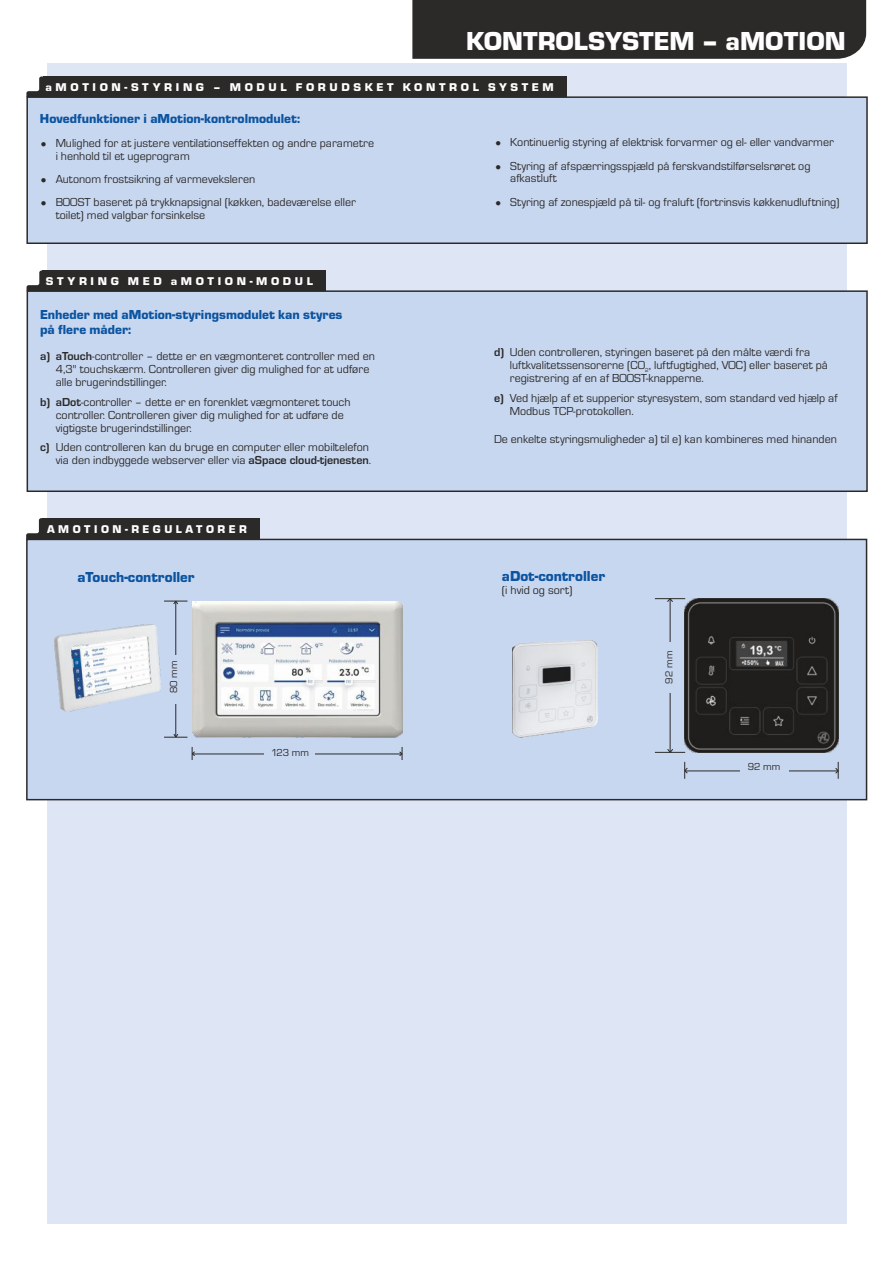
<style>
.page{position:relative;width:893px;height:1263px;background:#fff}
.page>*{position:absolute;margin:0;border:0;box-sizing:border-box;transform-origin:0 0}
.t1{font:27px "Eurostile TEE Blac";color:#fefefe}
.t2{font:15px "Eurostile TEE Blac";color:#0c54a0}
.t3{font:13.5px/14.9px "Eurostile TEE Blac";color:#0c54a0}
.t4{font:12px/12.9px "Eurostile TEE";color:#2b2a29}
.t5{font:11.7px "Eurostile TEE Blac";letter-spacing:.3em;color:#fefefe}
.t6{font:10.5px "Eurostile TEE";color:#2b2a29}
.t7{font:6px "Eurostile TEE";color:#2b2a29}
.s1{font-weight:700}
</style>
<div class="page">
<div style="left:47px;top:63px;width:799px;height:1160px;background:#dee6f5"></div>
<div style="left:412px;top:0;width:454px;height:59px;background:#2b2a29"></div>
<svg style="left:26px;top:77px;width:17px;height:19px"></svg>
<div style="left:43px;top:77px;width:523px;height:21px;background:#2b2a29"></div>
<div style="left:26px;top:96px;width:842px;height:149px;background:#c8d7f0"></div>
<svg style="left:27px;top:271px;width:16px;height:19px"></svg>
<div style="left:43px;top:271px;width:283px;height:21px;background:#2b2a29"></div>
<div style="left:26px;top:290px;width:842px;height:203px;background:#c8d7f0"></div>
<div style="left:26px;top:538px;width:842px;height:263px;background:#c8d7f0"></div>
<svg style="left:26px;top:518px;width:16px;height:21px"></svg>
<div style="left:42px;top:518px;width:218px;height:21px;background:#2b2a29"></div>
<img style="left:512px;top:641px;width:85px;height:96px">
<img style="left:685px;top:599px;width:153px;height:153px">
<hr style="left:655px;top:598px;width:30px;height:1px;background:#2b2a29">
<hr style="left:670px;top:599px;width:1px;height:153px;background:#2b2a29">
<hr style="left:655px;top:752px;width:30px;height:1px;background:#2b2a29">
<svg style="left:667px;top:749px;width:6px;height:4px"></svg>
<svg style="left:667px;top:598px;width:6px;height:4px"></svg>
<div style="left:664px;top:642px;width:12px;height:50px;background:#c8d7f0"></div>
<hr style="left:685px;top:771px;width:153px;height:1px;background:#2b2a29">
<svg style="left:684px;top:762px;width:4px;height:17px"></svg>
<svg style="left:835px;top:762px;width:4px;height:17px"></svg>
<div style="left:740px;top:762px;width:48px;height:12px;background:#c8d7f0"></div>
<img style="left:55px;top:624px;width:105px;height:88px">
<img style="left:72px;top:636px;width:78px;height:63px">
<hr style="left:192px;top:754px;width:210px;height:1px;background:#2b2a29">
<svg style="left:192px;top:747px;width:3px;height:13px"></svg>
<svg style="left:399px;top:747px;width:4px;height:13px"></svg>
<div style="left:265px;top:746px;width:50px;height:12px;background:#c8d7f0"></div>
<hr style="left:176px;top:601px;width:1px;height:136px;background:#2b2a29">
<svg style="left:164px;top:734px;width:23px;height:4px"></svg>
<svg style="left:164px;top:601px;width:23px;height:3px"></svg>
<div style="left:171px;top:655px;width:9px;height:48px;background:#c8d7f0"></div>
<img style="left:192px;top:601px;width:210px;height:137px">
<h1 class="t1" style="left:466px;top:32px;width:381px">KONTROLSYSTEM – aMOTION</h1>
<p class="t5" style="left:46px;top:83px;width:510px">aMOTION-STYRING – MODUL FORUDSKET KONTROL SYSTEM</p>
<p class="t3" style="left:40px;top:113px;width:262px">Hovedfunktioner i aMotion-kontrolmodulet:</p>
<p class="t4" style="left:56px;top:138px;width:320px;text-indent:-16px">• Mulighed for at justere ventilationseffekten og andre parametre i henhold til et ugeprogram</p>
<p class="t4" style="left:40px;top:174px;width:217px">• Autonom frostsikring af varmeveksleren</p>
<p class="t4" style="left:56px;top:197px;width:302px;text-indent:-16px">• BOOST baseret på trykknapsignal (køkken, badeværelse eller toilet) med valgbar forsinkelse</p>
<p class="t4" style="left:495px;top:137px;width:341px">• Kontinuerlig styring af elektrisk forvarmer og el- eller vandvarmer</p>
<p class="t4" style="left:510px;top:160px;width:302px;text-indent:-16px">• Styring af afspærringsspjæld på ferskvandstilførselsrøret og afkastluft</p>
<p class="t4" style="left:495px;top:196px;width:347px">• Styring af zonespjæld på til- og fraluft (fortrinsvis køkkenudluftning)</p>
<p class="t5" style="left:46px;top:277px;width:269px">STYRING MED aMOTION-MODUL</p>
<p class="t3" style="left:40px;top:308px;width:304px">Enheder med aMotion-styringsmodulet kan styres på flere måder:</p>
<p class="t4" style="left:56px;top:351px;width:321px;text-indent:-16px"><span class="s1">a) aTouch</span>-controller – dette er en vægmonteret controller med en<br>4,3" touchskærm. Controlleren giver dig mulighed for at udføre alle brugerindstillinger.</p>
<p class="t4" style="left:56px;top:396px;width:296px;text-indent:-16px"><span class="s1">b) aDot</span>-controller – dette er en forenklet vægmonteret touch controller. Controlleren giver dig mulighed for at udføre de vigtigste brugerindstillinger.</p>
<p class="t4" style="left:40px;top:442px;width:333px;text-align:right"><span class="s1">c)</span> Uden controlleren kan du bruge en computer eller mobiltelefon via den indbyggede webserver eller via <span class="s1">aSpace cloud-tjenesten</span>.</p>
<p class="t5" style="left:47px;top:525px;width:201px">AMOTION-REGULATORER</p>
<p class="t2" style="left:78px;top:572px;width:118px">aTouch-controller</p>
<p class="t6" style="left:170px;top:693px;width:34px;rotate:-90deg">80 mm</p>
<p class="t6" style="left:271px;top:748px;width:40px">123 mm</p>
<p class="t4" style="left:510px;top:347px;width:320px;text-indent:-16px"><span class="s1">d)</span> Uden controlleren, styringen baseret på den målte værdi fra luftkvalitetssensorerne (CO , luftfugtighed, VOC) eller baseret på</p>
<p class="t7" style="left:645px;top:368px;width:5px">2</p>
<p class="t4" style="left:494px;top:369px;width:345px;line-height:19.5px;text-indent:16px">registrering af en af BOOST-knapperne.<br><span class="s1">e)</span> Ved hjælp af et supperior styresystem, som standard ved hjælp af</p>
<p class="t4" style="left:510px;top:405px;width:125px">Modbus TCP-protokollen.</p>
<p class="t4" style="left:494px;top:434px;width:344px">De enkelte styringsmuligheder a) til e) kan kombineres med hinanden</p>
<p class="t2" style="left:502px;top:571px;width:105px">aDot-controller</p>
<p class="t4" style="left:502px;top:585px;width:72px">(i hvid og sort)</p>
<p class="t6" style="left:666px;top:683px;width:34px;rotate:-90deg">92 mm</p>
<p class="t6" style="left:748px;top:763px;width:34px">92 mm</p>
</div>
